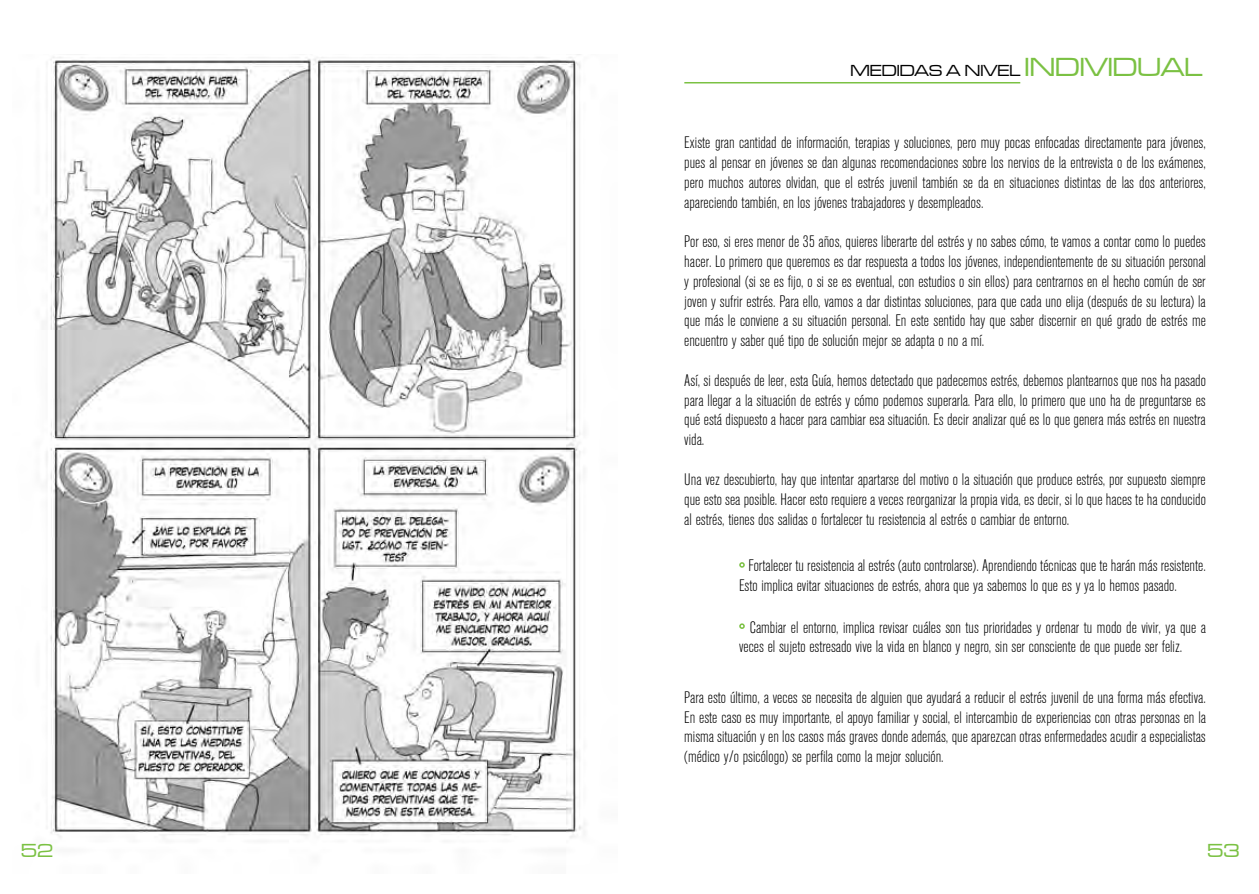
<style>
.page{position:relative;width:1259px;height:894px;background:#fff}
.page>*{position:absolute;margin:0;border:0;box-sizing:border-box;transform-origin:0 0}
.t1{font:19.5px "Microgramma D Medi Exte";color:#7bc143}
.t2{font:300 condensed 16.5px/19.8px "Akzidenz Grotesk BE";color:#000;text-align:justify}
.t3{font:16.5px "Microgramma D Medi Exte";color:#000}
.s1{font-size:27px;color:#7bc143}
</style>
<div class="page">
<img style="left:46px;top:56px;width:539px;height:782px">
<hr style="left:684px;top:82px;width:336px;height:1px;background:#7bc143">
<svg style="left:739px;top:562px;width:6px;height:5px"></svg>
<svg style="left:739px;top:623px;width:6px;height:6px"></svg>
<p class="t3" style="left:850px;top:60px;width:353px">MEDIDAS A NIVEL <span class="s1">INDIVIDUAL</span></p>
<p class="t2" style="left:684px;top:133px;width:523px">Existe gran cantidad de información, terapias y soluciones, pero muy pocas enfocadas directamente para jóvenes, pues al pensar en jóvenes se dan algunas recomendaciones sobre los nervios de la entrevista o de los exámenes, pero muchos autores olvidan, que el estrés juvenil también se da en situaciones distintas de las dos anteriores, apareciendo también, en los jóvenes trabajadores y desempleados.</p>
<p class="t2" style="left:684px;top:232px;width:523px">Por eso, si eres menor de 35 años, quieres liberarte del estrés y no sabes cómo, te vamos a contar como lo puedes hacer. Lo primero que queremos es dar respuesta a todos los jóvenes, independientemente de su situación personal y profesional (si se es fijo, o si se es eventual, con estudios o sin ellos) para centrarnos en el hecho común de ser joven y sufrir estrés. Para ello, vamos a dar distintas soluciones, para que cada uno elija (después de su lectura) la que más le conviene a su situación personal. En este sentido hay que saber discernir en qué grado de estrés me encuentro y saber qué tipo de solución mejor se adapta o no a mí.</p>
<p class="t2" style="left:684px;top:370px;width:523px">Así, si después de leer, esta Guía, hemos detectado que padecemos estrés, debemos plantearnos que nos ha pasado para llegar a la situación de estrés y cómo podemos superarla. Para ello, lo primero que uno ha de preguntarse es qué está dispuesto a hacer para cambiar esa situación. Es decir analizar qué es lo que genera más estrés en nuestra vida.</p>
<p class="t2" style="left:684px;top:469px;width:523px">Una vez descubierto, hay que intentar apartarse del motivo o la situación que produce estrés, por supuesto siempre que esto sea posible. Hacer esto requiere a veces reorganizar la propia vida, es decir, si lo que haces te ha conducido al estrés, tienes dos salidas o fortalecer tu resistencia al estrés o cambiar de entorno.</p>
<p class="t2" style="left:739px;top:556px;width:468px;text-indent:10px">Fortalecer tu resistencia al estrés (auto controlarse). Aprendiendo técnicas que te harán más resistente.<br>Esto implica evitar situaciones de estrés, ahora que ya sabemos lo que es y ya lo hemos pasado.</p>
<p class="t2" style="left:739px;top:617px;width:468px;text-indent:11px">Cambiar el entorno, implica revisar cuáles son tus prioridades y ordenar tu modo de vivir, ya que a veces el sujeto estresado vive la vida en blanco y negro, sin ser consciente de que puede ser feliz.</p>
<p class="t2" style="left:684px;top:687px;width:523px">Para esto último, a veces se necesita de alguien que ayudará a reducir el estrés juvenil de una forma más efectiva.<br>En este caso es muy importante, el apoyo familiar y social, el intercambio de experiencias con otras personas en la misma situación y en los casos más graves donde además, que aparezcan otras enfermedades acudir a especialistas (médico y/o psicólogo) se perfila como la mejor solución.</p>
<p class="t1" style="left:21px;top:837px;width:34px">52</p>
<p class="t1" style="left:1207px;top:837px;width:34px">53</p>
</div>
